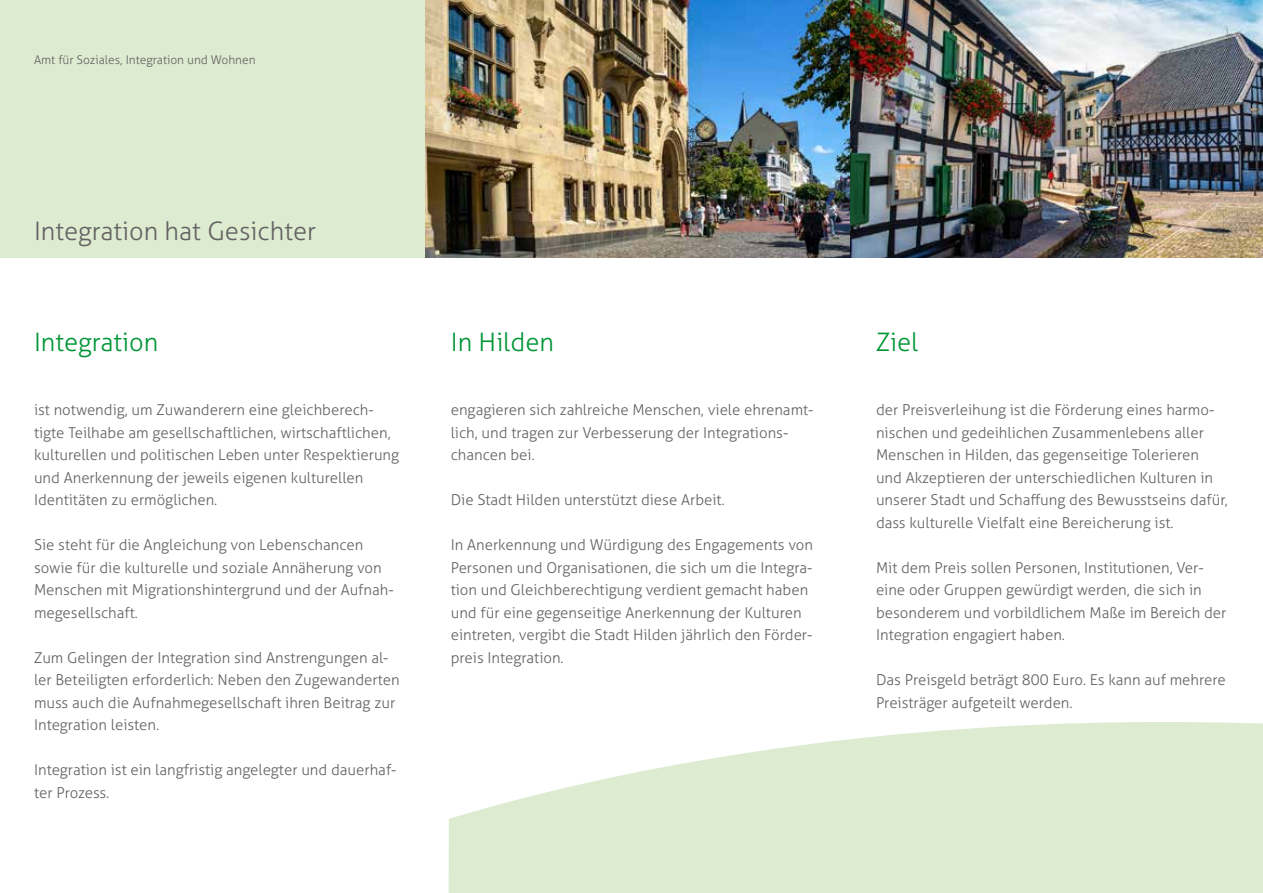
<style>
.page{position:relative;width:1263px;height:893px;background:#fff}
.page>*{position:absolute;margin:0;border:0;box-sizing:border-box;transform-origin:0 0}
.t1{font:300 25.5px "Aller";color:#009636}
.t2{font:300 25.5px "Aller";color:#646363}
.t3{font:300 15px/22.5px "Aller";color:#646363}
.t4{font:300 12px "Aller";color:#646363}
</style>
<div class="page">
<div style="left:0;top:0;width:425px;height:258px;background:#ddebd0"></div>
<svg style="left:448px;top:722px;width:815px;height:171px;fill:#ddebd0"></svg>
<img style="left:425px;top:0;width:425px;height:258px">
<img style="left:850px;top:0;width:413px;height:258px">
<p class="t4" style="left:34px;top:53px;width:223px">Amt für Soziales, Integration und Wohnen</p>
<h1 class="t2" style="left:34px;top:216px;width:283px">Integration hat Gesichter</h1>
<h1 class="t1" style="left:34px;top:327px;width:126px">Integration</h1>
<p class="t3" style="left:34px;top:399px;width:367px">ist notwendig, um Zuwanderern eine gleichberech&shy;tigte Teilhabe am gesellschaftlichen, wirtschaftlichen, kulturellen und politischen Leben unter Respektierung und Anerkennung der jeweils eigenen kulturellen Identitäten zu ermöglichen.</p>
<p class="t3" style="left:34px;top:534px;width:361px">Sie steht für die Angleichung von Lebenschancen sowie für die kulturelle und soziale Annäherung von Menschen mit Migrationshintergrund und der Aufnah&shy;megesellschaft.</p>
<p class="t3" style="left:34px;top:646px;width:367px">Zum Gelingen der Integration sind Anstrengungen al&shy;ler Beteiligten erforderlich: Neben den Zugewanderten muss auch die Aufnahmegesellschaft ihren Beitrag zur Integration leisten.</p>
<p class="t3" style="left:34px;top:759px;width:364px">Integration ist ein langfristig angelegter und dauerhaf&shy;ter Prozess.</p>
<h1 class="t1" style="left:451px;top:327px;width:105px">In Hilden</h1>
<p class="t3" style="left:451px;top:399px;width:364px">engagieren sich zahlreiche Menschen, viele ehrenamt&shy;lich, und tragen zur Verbesserung der Integrations&shy;chancen bei.</p>
<p class="t3" style="left:451px;top:489px;width:275px">Die Stadt Hilden unterstützt diese Arbeit.</p>
<p class="t3" style="left:451px;top:534px;width:364px">In Anerkennung und Würdigung des Engagements von Personen und Organisationen, die sich um die Integra&shy;tion und Gleichberechtigung verdient gemacht haben und für eine gegenseitige Anerkennung der Kulturen eintreten, vergibt die Stadt Hilden jährlich den Förder&shy;preis Integration.</p>
<h1 class="t1" style="left:876px;top:327px;width:44px">Ziel</h1>
<p class="t3" style="left:876px;top:399px;width:353px">der Preisverleihung ist die Förderung eines harmo&shy;nischen und gedeihlichen Zusammenlebens aller Menschen in Hilden, das gegenseitige Tolerieren und Akzeptieren der unterschiedlichen Kulturen in unserer Stadt und Schaffung des Bewusstseins dafür, dass kulturelle Vielfalt eine Bereicherung ist.</p>
<p class="t3" style="left:876px;top:556px;width:352px">Mit dem Preis sollen Personen, Institutionen, Ver&shy;eine oder Gruppen gewürdigt werden, die sich in besonderem und vorbildlichem Maße im Bereich der Integration engagiert haben.</p>
<p class="t3" style="left:876px;top:669px;width:351px">Das Preisgeld beträgt 800 Euro. Es kann auf mehrere<br>Preisträger aufgeteilt werden.</p>
</div>
